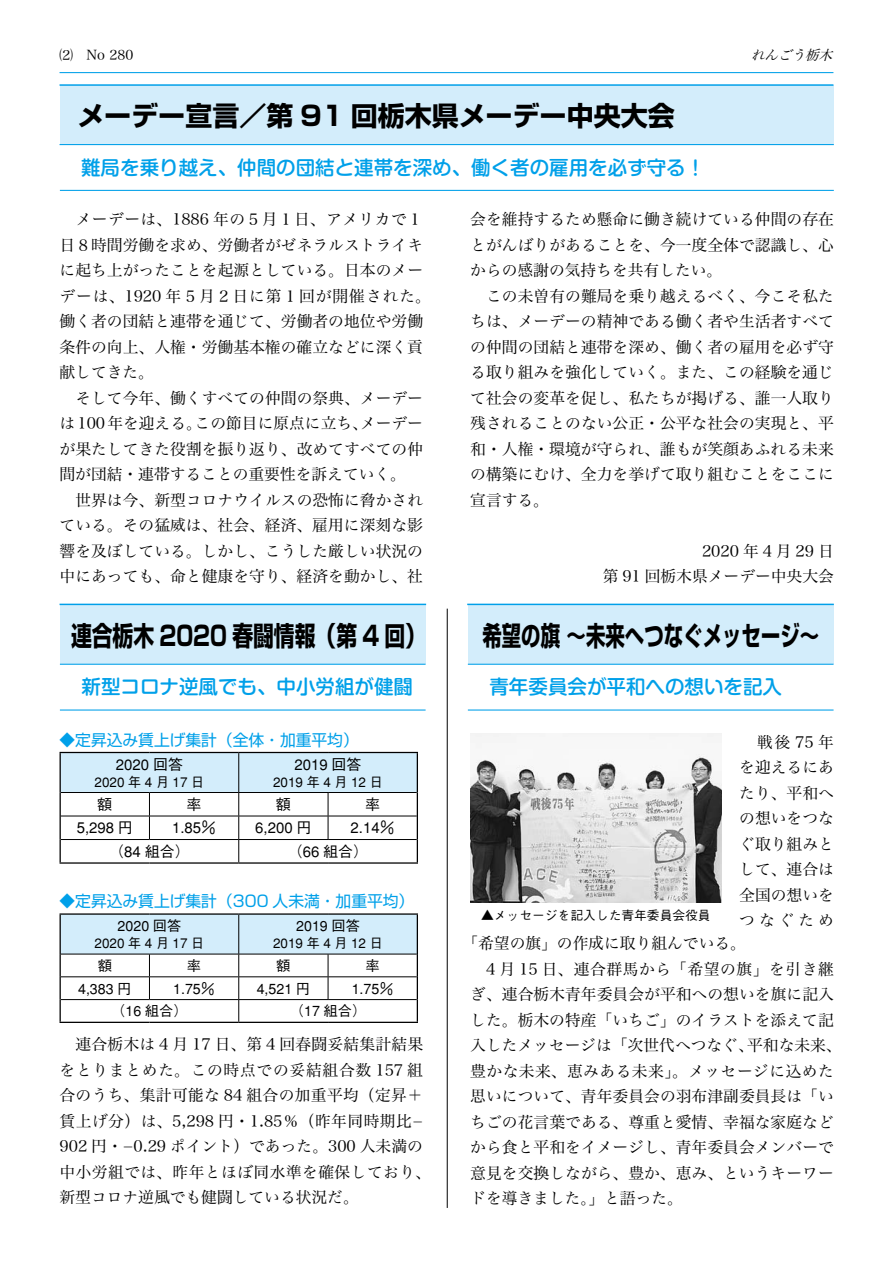
<style>
.page{position:relative;width:893px;height:1263px;background:#fff}
.page>*{position:absolute;margin:0;border:0;box-sizing:border-box;transform-origin:0 0}
.t1{font:700 27px "Shin Go";color:#000}
.t2{font:700 27px "Shin Go";color:#000;scale:.77 1}
.t3{font:700 27px "Shin Go";color:#000;scale:.72 1}
.t4{font:500 19.5px "Shin M Go";color:#00a0e9}
.t5{font:15.75px/25.5px "Hira Min Pro W3";letter-spacing:.005em;color:#000}
.t6{font:15.75px/25.5px "Hira Min Pro W3";letter-spacing:.025em;color:#000}
.t7{font:15.75px "Shin Go";color:#00a0e9}
.t8{font:500 15px "Gothic BBB";color:#000}
.t9{font:500 14.25px "Gothic BBB";color:#000}
.t10{font:500 13.5px "Gothic BBB";letter-spacing:.25em;color:#000}
.t11{font:13.5px "Hira Min Pro W3";color:#000}
.t12{font:italic 13.5px "Hira Min Pro W3";color:#000}
.t13{font:500 12.6px "Gothic BBB";color:#000}
.s1{font-family:"Koz Min Pro";font-weight:400}
</style>
<div class="page">
<div style="left:60px;top:85px;width:774px;height:60px;background:#d3edfb"></div>
<hr style="left:60px;top:72px;width:773px;height:1px;background:#00a0e9">
<hr style="left:60px;top:190px;width:774px;height:1px;background:#00a0e9">
<hr style="left:60px;top:144px;width:774px;height:1px;background:#00a0e9">
<div style="left:61px;top:605px;width:365px;height:59px;background:#d3edfb"></div>
<div style="left:468px;top:605px;width:366px;height:59px;background:#d3edfb"></div>
<hr style="left:468px;top:709px;width:365px;height:1px;background:#00a0e9">
<hr style="left:60px;top:709px;width:366px;height:1px;background:#00a0e9">
<hr style="left:60px;top:664px;width:366px;height:1px;background:#00a0e9">
<hr style="left:468px;top:664px;width:365px;height:1px;background:#00a0e9">
<hr style="left:447px;top:609px;width:1px;height:599px;background:#000">
<hr style="left:60px;top:84px;width:773px;height:2px;background:#00a0e9">
<hr style="left:60px;top:604px;width:366px;height:1px;background:#00a0e9">
<hr style="left:467px;top:604px;width:367px;height:1px;background:#00a0e9">
<hr style="left:60px;top:862px;width:89px;height:2px;background:#000">
<hr style="left:149px;top:862px;width:90px;height:2px;background:#000">
<hr style="left:239px;top:862px;width:89px;height:2px;background:#000">
<hr style="left:328px;top:862px;width:90px;height:2px;background:#000">
<svg style="left:60px;top:752px;width:358px;height:110px"></svg>
<hr style="left:328px;top:839px;width:89px;height:1px;background:#000">
<hr style="left:60px;top:913px;width:89px;height:2px;background:#000">
<hr style="left:149px;top:913px;width:90px;height:2px;background:#000">
<hr style="left:239px;top:913px;width:89px;height:2px;background:#000">
<hr style="left:328px;top:913px;width:90px;height:2px;background:#000">
<hr style="left:60px;top:1022px;width:89px;height:1px;background:#000">
<hr style="left:149px;top:1022px;width:90px;height:1px;background:#000">
<hr style="left:239px;top:1022px;width:89px;height:1px;background:#000">
<hr style="left:328px;top:1022px;width:90px;height:1px;background:#000">
<svg style="left:60px;top:914px;width:358px;height:108px"></svg>
<hr style="left:328px;top:999px;width:89px;height:1px;background:#000">
<img style="left:471px;top:733px;width:251px;height:169px">
<p class="t11" style="left:60px;top:43px;width:75px">⑵　No 280</p>
<p class="t12" style="left:751px;top:43px;width:88px">れんごう栃木</p>
<h1 class="t1" style="left:77px;top:98px;width:599px">メーデー宣言／第 91 回栃木県メーデー中央大会</h1>
<p class="t4" style="left:62px;top:154px;width:645px">　難局を乗り越え、仲間の団結と連帯を深め、働く者の雇用を必ず守る！</p>
<p class="t5" style="left:60px;top:205px;width:373px">　メーデーは、1886 年の５月１日、アメリカで１日８時間労働を求め、労働者がゼネラルストライキに起ち上がったことを起源としている。日本のメーデーは、1920 年５月２日に第１回が開催された。働く者の団結と連帯を通じて、労働者の地位や労働条件の向上、人権・労働基本権の確立などに深く貢献してきた。<br>　そして今年、働くすべての仲間の祭典、メーデーは100年を迎える。この節目に原点に立ち、メーデーが果たしてきた役割を振り返り、改めてすべての仲間が団結・連帯することの重要性を訴えていく。<br>　世界は今、新型コロナウイルスの恐怖に脅かされている。その猛威は、社会、経済、雇用に深刻な影響を及ぼしている。しかし、こうした厳しい状況の中にあっても、命と健康を守り、経済を動かし、社</p>
<p class="t5" style="left:470px;top:205px;width:365px">会を維持するため懸命に働き続けている仲間の存在とがんばりがあることを、今一度全体で認識し、心からの感謝の気持ちを共有したい。<br>　この未曽有の難局を乗り越えるべく、今こそ私たちは、メーデーの精神である働く者や生活者すべての仲間の団結と連帯を深め、働く者の雇用を必ず守る取り組みを強化していく。また、この経験を通じて社会の変革を促し、私たちが掲げる、誰一人取り残されることのない公正・公平な社会の実現と、平和・人権・環境が守られ、誰もが笑顔あふれる未来の構築にむけ、全力を挙げて取り組むことをここに宣言する。</p>
<p class="t5" style="left:603px;top:536px;width:233px;text-align:right">2020年4月29日<br>第 91 回栃木県メーデー中央大会</p>
<h1 class="t2" style="left:71px;top:618px;width:463px">連合栃木 2020 春闘情報（第 4 回）</h1>
<h1 class="t3" style="left:482px;top:618px;width:469px">希望の旗 〜未来へつなぐメッセージ〜</h1>
<p class="t4" style="left:62px;top:673px;width:353px">　新型コロナ逆風でも、中小労組が健闘</p>
<p class="t4" style="left:470px;top:673px;width:313px">　青年委員会が平和への想いを記入</p>
<p class="t7" style="left:60px;top:729px;width:301px">◆定昇込み賃上げ集計（全体・加重平均）</p>
<p class="t8" style="left:116px;top:756px;width:69px">2020 回答</p>
<p class="t10" style="left:94px;top:774px;width:111px">2020年4月17日</p>
<p class="t8" style="left:294px;top:756px;width:69px">2019 回答</p>
<p class="t10" style="left:273px;top:774px;width:111px">2019年4月12日</p>
<p class="t8" style="left:97px;top:796px;width:16px">額</p>
<p class="t8" style="left:187px;top:796px;width:16px">率</p>
<p class="t8" style="left:276px;top:796px;width:16px">額</p>
<p class="t8" style="left:365px;top:796px;width:16px">率</p>
<p class="t8" style="left:77px;top:819px;width:58px">5,298 円</p>
<p class="t8" style="left:172px;top:819px;width:46px">1.85％</p>
<p class="t8" style="left:255px;top:819px;width:58px">6,200 円</p>
<p class="t8" style="left:351px;top:819px;width:46px">2.14％</p>
<p class="t8" style="left:109px;top:843px;width:82px">（84 組合）</p>
<p class="t8" style="left:288px;top:843px;width:82px">（66 組合）</p>
<p class="t7" style="left:60px;top:891px;width:356px">◆定昇込み賃上げ集計（300 人未満・加重平均）</p>
<p class="t9" style="left:118px;top:917px;width:65px">2020 回答</p>
<p class="t10" style="left:94px;top:935px;width:111px">2020年4月17日</p>
<p class="t9" style="left:296px;top:917px;width:65px">2019 回答</p>
<p class="t10" style="left:273px;top:935px;width:111px">2019年4月12日</p>
<p class="t9" style="left:98px;top:957px;width:16px">額</p>
<p class="t9" style="left:187px;top:957px;width:16px">率</p>
<p class="t9" style="left:276px;top:957px;width:16px">額</p>
<p class="t9" style="left:366px;top:957px;width:16px">率</p>
<p class="t9" style="left:78px;top:980px;width:55px">4,383 円</p>
<p class="t9" style="left:173px;top:980px;width:43px">1.75％</p>
<p class="t9" style="left:257px;top:980px;width:55px">4,521 円</p>
<p class="t9" style="left:352px;top:980px;width:43px">1.75％</p>
<p class="t9" style="left:111px;top:1003px;width:78px">（16 組合）</p>
<p class="t9" style="left:290px;top:1003px;width:78px">（17 組合）</p>
<p class="t6" style="left:60px;top:1030px;width:373px">　連合栃木は 4 月 17 日、第 4 回春闘妥結集計結果をとりまとめた。この時点での妥結組合数 157 組合のうち、集計可能な 84 組合の加重平均（定昇＋賃上げ分）は、5,298 円・1.85％（昨年同時期比−<br>902 円・−0.29 ポイント）であった。300 人未満の中小労組では、昨年とほぼ同水準を確保しており、新型コロナ逆風でも健闘している状況だ。</p>
<p class="t5" style="left:739px;top:728px;width:96px;text-align:justify">　戦後 75 年を迎えるにあたり、平和への想いをつなぐ取り組みとして、連合は全国の想いをつなぐため</p>
<p class="t5" style="left:470px;top:929px;width:373px;text-indent:-8px">「希望の旗」の作成に取り組んでいる。<br>　4 月 15 日、連合群馬から「希望の旗」を引き継ぎ、連合栃木青年委員会が平和への想いを旗に記入した。栃木の特産「いちご」のイラストを添えて記入したメッセージは「次世代へつなぐ、平和な未来、豊かな未来、恵みある未来」。メッセージに込めた思いについて、青年委員会の羽布津副委員長は「いちごの花言葉である、尊重と愛情、幸福な家庭などから食と平和をイメージし、青年委員会メンバーで意見を交換しながら、豊か、恵み、というキーワードを導きました。」と語った。</p>
<p class="t13" style="left:481px;top:908px;width:231px"><span class="s1">▲</span>メッセージを記入した青年委員会役員</p>
</div>
